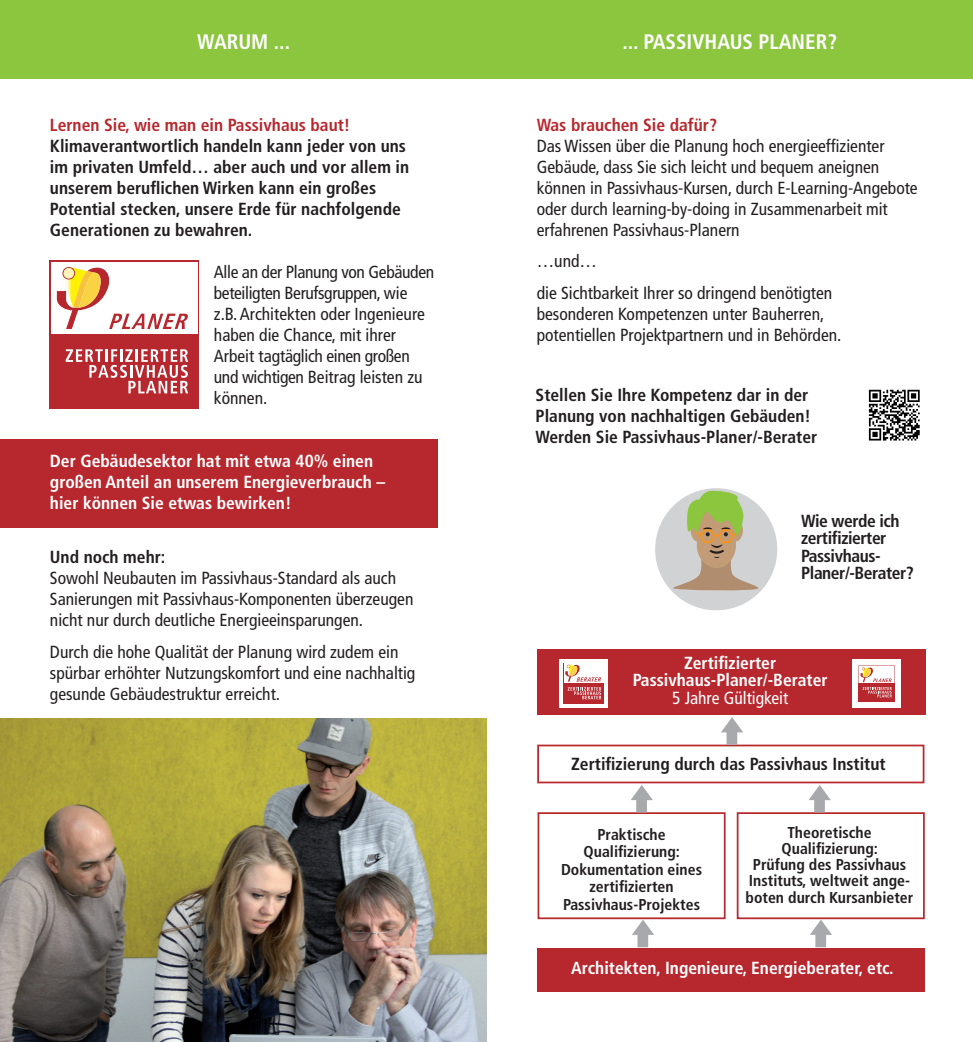
<style>
.page{position:relative;width:973px;height:1042px;background:#fff}
.page>*{position:absolute;margin:0;border:0;box-sizing:border-box;transform-origin:0 0}
.t1{font:700 condensed 21px "Frutiger";color:#fff}
.t2{font:condensed 17.5px/21px "Frutiger";color:#231f20}
.t3{font:700 condensed 17.5px/21px "Frutiger";color:#231f20}
.t4{font:700 condensed 17.5px/21px "Frutiger";color:#fff}
.t5{font:condensed 17.5px/21px "Frutiger";letter-spacing:-.02em;color:#231f20}
.t6{font:700 condensed 17.5px "Frutiger";color:#b7282e}
.t7{font:700 condensed 17.5px/17.5px "Frutiger";letter-spacing:-.025em;color:#231f20}
.t8{font:condensed 17.5px "Frutiger";color:#fff}
.t9{font:700 condensed 15.75px/17.5px "Frutiger";color:#231f20;text-align:center}
</style>
<div class="page">
<div style="left:0;top:0;width:972px;height:78px;background:#8bc63e"></div>
<div style="left:536px;top:649px;width:389px;height:65px;background:#b7282e"></div>
<div style="left:537px;top:948px;width:387px;height:44px;background:#b7282e"></div>
<div style="left:537px;top:744px;width:387px;height:39px;border:2px solid #b7282e"></div>
<div style="left:537px;top:812px;width:188px;height:107px;border:2px solid #b7282e"></div>
<div style="left:736px;top:812px;width:188px;height:107px;border:2px solid #b7282e"></div>
<div style="left:852px;top:659px;width:48px;height:48px;background:#fff"></div>
<div style="left:559px;top:659px;width:48px;height:48px;background:#fff"></div>
<div style="left:50px;top:260px;width:149px;height:149px;background:#b7282e"></div>
<div style="left:51px;top:262px;width:146px;height:71px;background:#fff"></div>
<svg style="left:57px;top:267px;width:131px;height:62px"></svg>
<svg style="left:62px;top:267px;width:13px;height:12px"></svg>
<div style="left:63px;top:268px;width:11px;height:11px;background:#faf3ba;border-radius:50%"></div>
<svg style="left:66px;top:349px;width:122px;height:44px"></svg>
<div style="left:0;top:440px;width:437px;height:88px;background:#b7282e"></div>
<svg style="left:858px;top:665px;width:36px;height:36px"></svg>
<div style="left:563px;top:663px;width:41px;height:40px;background:#b7282e"></div>
<svg style="left:564px;top:663px;width:39px;height:20px"></svg>
<svg style="left:567px;top:687px;width:34px;height:12px"></svg>
<svg style="left:565px;top:664px;width:36px;height:17px"></svg>
<svg style="left:868px;top:389px;width:52px;height:52px"></svg>
<svg style="left:868px;top:390px;width:51px;height:50px"></svg>
<img style="left:0;top:718px;width:486px;height:324px">
<div style="left:655px;top:488px;width:122px;height:122px;background:#d1d2d4;border-radius:50%"></div>
<svg style="left:670px;top:490px;width:91px;height:102px"></svg>
<svg style="left:631px;top:919px;width:23px;height:28px"></svg>
<svg style="left:631px;top:785px;width:21px;height:27px"></svg>
<svg style="left:809px;top:919px;width:23px;height:28px"></svg>
<svg style="left:809px;top:785px;width:21px;height:27px"></svg>
<svg style="left:720px;top:717px;width:23px;height:28px"></svg>
<p class="t1" style="left:197px;top:29px;width:95px">WARUM ...</p>
<p class="t1" style="left:622px;top:29px;width:216px">... PASSIVHAUS PLANER?</p>
<p class="t6" style="left:50px;top:114px;width:302px">Lernen Sie, wie man ein Passivhaus baut!</p>
<p class="t3" style="left:50px;top:135px;width:360px">Klimaverantwortlich handeln kann jeder von uns im privaten Umfeld… aber auch und vor allem in unserem beruflichen Wirken kann ein großes Potential stecken, unsere Erde für nachfolgende Generationen zu bewahren.</p>
<p class="t5" style="left:214px;top:261px;width:222px">Alle an der Planung von Gebäuden beteiligten Berufsgruppen, wie z.B. Architekten oder Ingenieure haben die Chance, mit ihrer<br>Arbeit tagtäglich einen großen und wichtigen Beitrag leisten zu können.</p>
<p class="t4" style="left:50px;top:450px;width:336px">Der Gebäudesektor hat mit etwa 40% einen großen Anteil an unserem Energieverbrauch – hier können Sie etwas bewirken!</p>
<p class="t6" style="left:536px;top:114px;width:182px">Was brauchen Sie dafür?</p>
<p class="t2" style="left:536px;top:135px;width:382px">Das Wissen über die Planung hoch energieeffizienter Gebäude, dass Sie sich leicht und bequem aneignen können in Passivhaus-Kursen, durch E-Learning-Angebote oder durch learning-by-doing in Zusammenarbeit mit erfahrenen Passivhaus-Planern</p>
<p class="t2" style="left:536px;top:246px;width:297px;line-height:31.5px">…und…<br>die Sichtbarkeit Ihrer so dringend benötigten</p>
<p class="t2" style="left:536px;top:303px;width:306px">besonderen Kompetenzen unter Bauherren, potentiellen Projektpartnern und in Behörden.</p>
<p class="t3" style="left:535px;top:384px;width:283px">Stellen Sie Ihre Kompetenz dar in der<br>Planung von nachhaltigen Gebäuden!<br>Werden Sie Passivhaus-Planer/-Berater</p>
<p class="t7" style="left:801px;top:512px;width:114px">Wie werde ich zertifizierter<br>Passivhaus-<br>Planer/-Berater?</p>
<p class="t3" style="left:50px;top:546px;width:117px">Und noch mehr:</p>
<p class="t2" style="left:50px;top:568px;width:365px">Sowohl Neubauten im Passivhaus-Standard als auch<br>Sanierungen mit Passivhaus-Komponenten überzeugen nicht nur durch deutliche Energieeinsparungen.</p>
<p class="t2" style="left:50px;top:641px;width:367px">Durch die hohe Qualität der Planung wird zudem ein spürbar erhöhter Nutzungskomfort und eine nachhaltig gesunde Gebäudestruktur erreicht.</p>
<p class="t4" style="left:632px;top:654px;width:196px;line-height:17.5px;text-align:center">Zertifizierter<br>Passivhaus-Planer/-Berater</p>
<p class="t8" style="left:672px;top:687px;width:118px">5 Jahre Gültigkeit</p>
<p class="t3" style="left:571px;top:753px;width:316px">Zertifizierung durch das Passivhaus Institut</p>
<p class="t9" style="left:561px;top:825px;width:142px">Praktische<br>Qualifizierung:<br>Dokumentation eines zertifizierten<br>Passivhaus-Projektes</p>
<p class="t9" style="left:748px;top:825px;width:163px;line-height:15.8px">Theoretische<br>Qualifizierung:<br>Prüfung des Passivhaus<br>Instituts, weltweit ange-</p>
<p class="t9" style="left:745px;top:889px;width:169px">boten durch Kursanbieter</p>
<p class="t4" style="left:571px;top:958px;width:324px">Architekten, Ingenieure, Energieberater, etc.</p>
</div>
